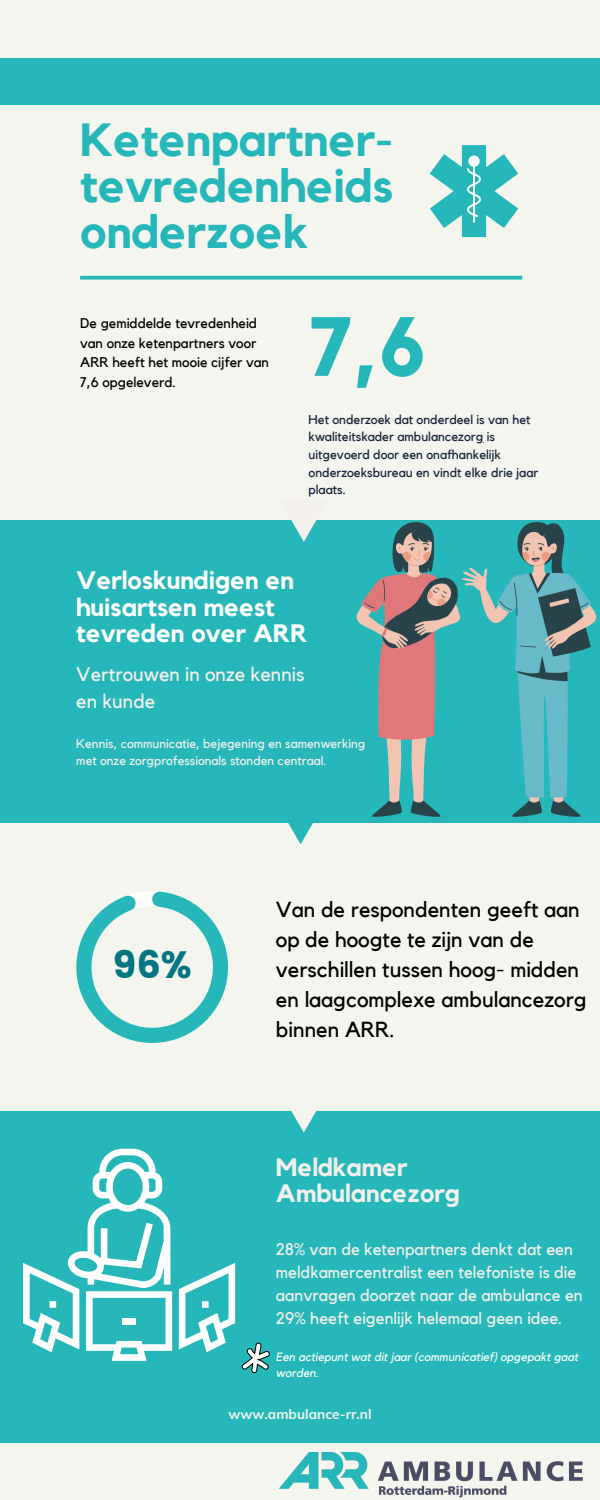
<style>
.page{position:relative;width:600px;height:1500px;background:#f5f5ef}
.page>*{position:absolute;margin:0;border:0;box-sizing:border-box;transform-origin:0 0}
.t1{font:700 82.9px "Kollektif";color:#25b7b9}
.t2{font:700 46.4px/45.8px "Kollektif";color:#25b7b9;text-align:justify}
.t3{font:37.9px "Poppins";color:#037682}
.t4{font:700 25.2px/26.2px "Kollektif";color:#fff}
.t5{font:700 25.2px/26.2px "Kollektif";color:#f3efec}
.t6{font:21.7px/30px "Kollektif";color:#000}
.t7{font:19.7px/27px "Kollektif";color:#f3efec}
.t8{font:16.7px/23.2px "Kollektif";color:#f3efec}
.t9{font:14px/19.5px "Kollektif";color:#000}
.t10{font:700 13.6px "Muli";color:#f5f5ef}
.t11{font:12.9px/17.7px "Kollektif";color:#15243a}
.t12{font:12.7px "Kollektif";color:#f3efec}
.t13{font:italic 12px/16.5px "Kollektif";color:#fff}
</style>
<div class="page">
<div style="left:0;top:1111px;width:600px;height:320px;background:#25b7b9"></div>
<div style="left:0;top:1383px;width:600px;height:60px;background:#25b7b9"></div>
<div style="left:0;top:520px;width:600px;height:303px;background:#25b7b9"></div>
<svg style="left:288px;top:823px;width:25px;height:21px"></svg>
<svg style="left:80px;top:276px;width:442px;height:4px;fill:#25b7b9"></svg>
<svg style="left:430px;top:145px;width:88px;height:92px"></svg>
<svg style="left:291px;top:520px;width:26px;height:22px"></svg>
<svg style="left:291px;top:1111px;width:26px;height:22px"></svg>
<div style="left:0;top:59px;width:600px;height:46px;background:#25b7b9"></div>
<img style="left:241px;top:1365px;width:342px;height:133px">
<svg style="left:356px;top:522px;width:240px;height:295px"></svg>
<svg style="left:76px;top:891px;width:152px;height:152px"></svg>
<svg style="left:23px;top:1149px;width:149px;height:212px"></svg>
<svg style="left:179px;top:1263px;width:56px;height:89px"></svg>
<svg style="left:242px;top:1343px;width:28px;height:30px"></svg>
<p class="t2" style="left:80px;top:119px;width:315px">Ketenpartner&shy;tevredenheids onderzoek</p>
<h4 class="t9" style="left:80px;top:314px;width:190px">De gemiddelde tevredenheid van onze ketenpartners voor<br>ARR heeft het mooie cijfer van<br>7,6 opgeleverd.</h4>
<p class="t1" style="left:309px;top:309px;width:120px">7,6</p>
<h1 class="t11" style="left:309px;top:411px;width:224px">Het onderzoek dat onderdeel is van het kwaliteitskader ambulancezorg is</h1>
<p class="t11" style="left:309px;top:446px;width:231px">uitgevoerd door een onafhankelijk onderzoeksbureau en vindt elke drie jaar plaats.</p>
<p class="t4" style="left:76px;top:568px;width:233px">Verloskundigen en huisartsen meest tevreden over ARR</p>
<h3 class="t7" style="left:76px;top:661px;width:230px">Vertrouwen in onze kennis en kunde</h3>
<h4 class="t12" style="left:76px;top:738px;width:291px">Kennis, communicatie, bejegening en samenwerking</h4>
<p class="t12" style="left:76px;top:755px;width:252px">met onze zorgprofessionals stonden centraal.</p>
<h3 class="t3" style="left:113px;top:943px;width:81px">96%</h3>
<h3 class="t6" style="left:276px;top:895px;width:312px">Van de respondenten geeft aan op de hoogte te zijn van de verschillen tussen hoog- midden en laagcomplexe ambulancezorg binnen ARR.</h3>
<p class="t5" style="left:276px;top:1155px;width:185px">Meldkamer<br>Ambulancezorg</p>
<p class="t8" style="left:276px;top:1238px;width:308px">28% van de ketenpartners denkt dat een meldkamercentralist een telefoniste is die aanvragen doorzet naar de ambulance en 29% heeft eigenlijk helemaal geen idee.</p>
<h5 class="t13" style="left:276px;top:1349px;width:304px">Een actiepunt wat dit jaar (communicatief) opgepakt gaat worden.</h5>
<p class="t10" style="left:228px;top:1405px;width:145px">www.ambulance-rr.nl</p>
</div>
